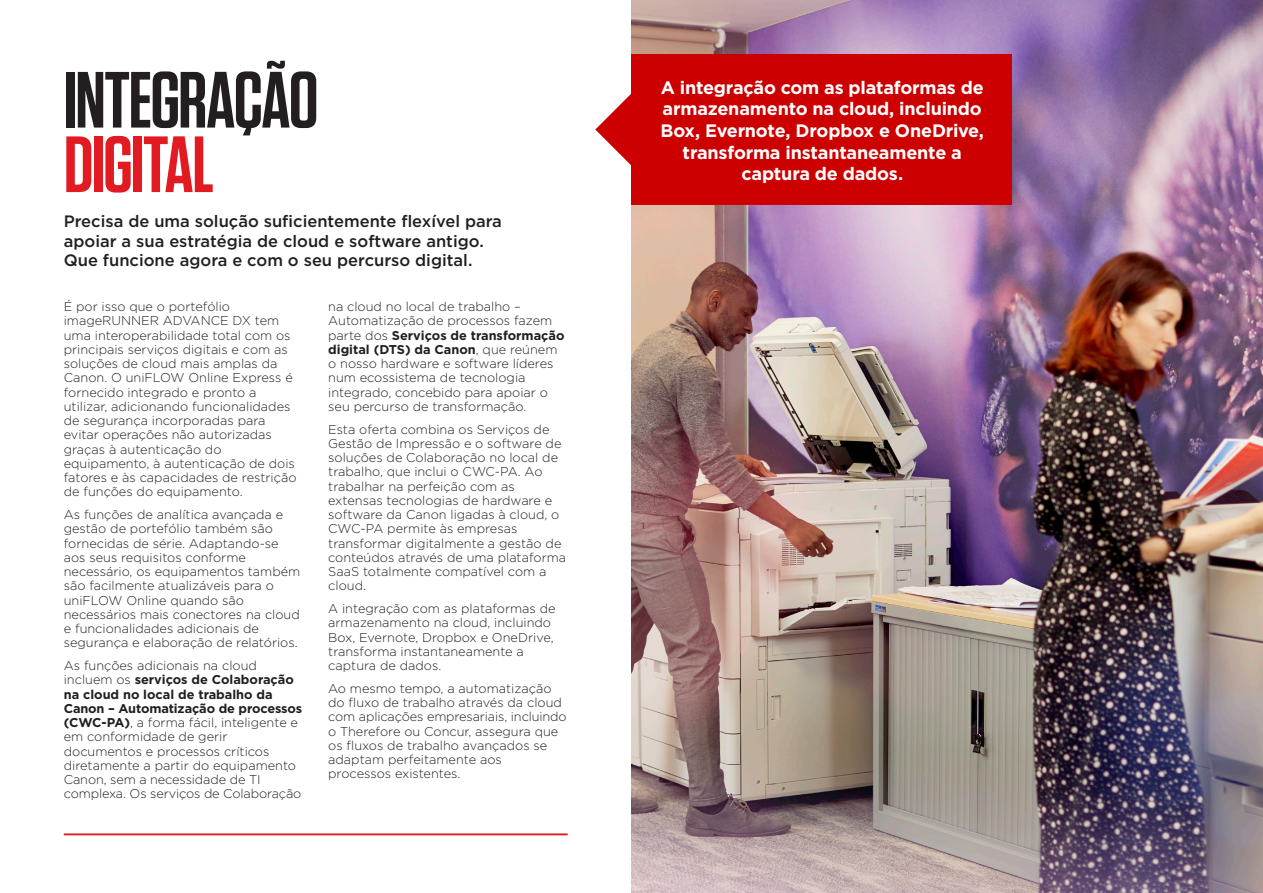
<style>
.page{position:relative;width:1263px;height:893px;background:#fff}
.page>*{position:absolute;margin:0;border:0;box-sizing:border-box;transform-origin:0 0}
.Subheading_BLACK{font:600 79.5px/64.5px "Tungsten";letter-spacing:-.025em;color:#231f20}
.Subheading_BLACK-2{font:700 18px/21.6px "Gotham";letter-spacing:-.01em;color:#fff;text-align:center}
.Body{font:500 16.5px/19.5px "Gotham";color:#231f20}
.Body-2{font:300 12.75px/14.2px "Gotham";color:#231f20}
.s1{color:#e21a21}
.s2{font-weight:700}
</style>
<div class="page">
<hr style="left:64px;top:833px;width:504px;height:2px;background:#e21a21">
<img style="left:631px;top:0;width:632px;height:893px">
<svg style="left:595px;top:94px;width:36px;height:71px"></svg>
<div style="left:631px;top:54px;width:380px;height:151px;background:#c00"></div>
<p class="Subheading_BLACK" style="left:64px;top:69px;width:256px">INTEGRAÇÃO<br><span class="s1">DIGITAL</span></p>
<p class="Body" style="left:64px;top:211px;width:440px">Precisa de uma solução suficientemente flexível para apoiar a sua estratégia de cloud e software antigo.<br>Que funcione agora e com o seu percurso digital.</p>
<p class="Body-2" style="left:64px;top:299px;width:234px">É por isso que o portefólio imageRUNNER ADVANCE DX tem uma interoperabilidade total com os principais serviços digitais e com as soluções de cloud mais amplas da<br>Canon. O uniFLOW Online Express é fornecido integrado e pronto a utilizar, adicionando funcionalidades de segurança incorporadas para evitar operações não autorizadas graças à autenticação do equipamento, à autenticação de dois fatores e às capacidades de restrição de funções do equipamento.</p>
<p class="Body-2" style="left:64px;top:507px;width:238px">As funções de analítica avançada e gestão de portefólio também são fornecidas de série. Adaptando-se aos seus requisitos conforme necessário, os equipamentos também são facilmente atualizáveis para o uniFLOW Online quando são necessários mais conectores na cloud e funcionalidades adicionais de segurança e elaboração de relatórios.</p>
<p class="Body-2" style="left:64px;top:658px;width:240px">As funções adicionais na cloud incluem os <span class="s2">serviços de Colaboração na cloud no local de trabalho da Canon – Automatização de processos (CWC-PA)</span>, a forma fácil, inteligente e em conformidade de gerir documentos e processos críticos diretamente a partir do equipamento Canon, sem a necessidade de TI complexa. Os serviços de Colaboração</p>
<p class="Body-2" style="left:328px;top:299px;width:238px">na cloud no local de trabalho – Automatização de processos fazem parte dos <span class="s2">Serviços de transformação digital (DTS) da Canon</span>, que reúnem o nosso hardware e software líderes num ecossistema de tecnologia integrado, concebido para apoiar o seu percurso de transformação.</p>
<p class="Body-2" style="left:328px;top:421px;width:239px">Esta oferta combina os Serviços de<br>Gestão de Impressão e o software de soluções de Colaboração no local de trabalho, que inclui o CWC-PA. Ao trabalhar na perfeição com as extensas tecnologias de hardware e software da Canon ligadas à cloud, o<br>CWC-PA permite às empresas transformar digitalmente a gestão de conteúdos através de uma plataforma<br>SaaS totalmente compatível com a cloud.</p>
<p class="Body-2" style="left:328px;top:601px;width:229px">A integração com as plataformas de armazenamento na cloud, incluindo<br>Box, Evernote, Dropbox e OneDrive, transforma instantaneamente a captura de dados.</p>
<p class="Body-2" style="left:328px;top:681px;width:240px">Ao mesmo tempo, a automatização do fluxo de trabalho através da cloud com aplicações empresariais, incluindo o Therefore ou Concur, assegura que os fluxos de trabalho avançados se adaptam perfeitamente aos processos existentes.</p>
<p class="Subheading_BLACK-2" style="left:660px;top:76px;width:325px">A integração com as plataformas de armazenamento na cloud, incluindo<br>Box, Evernote, Dropbox e OneDrive, transforma instantaneamente a captura de dados.</p>
</div>
